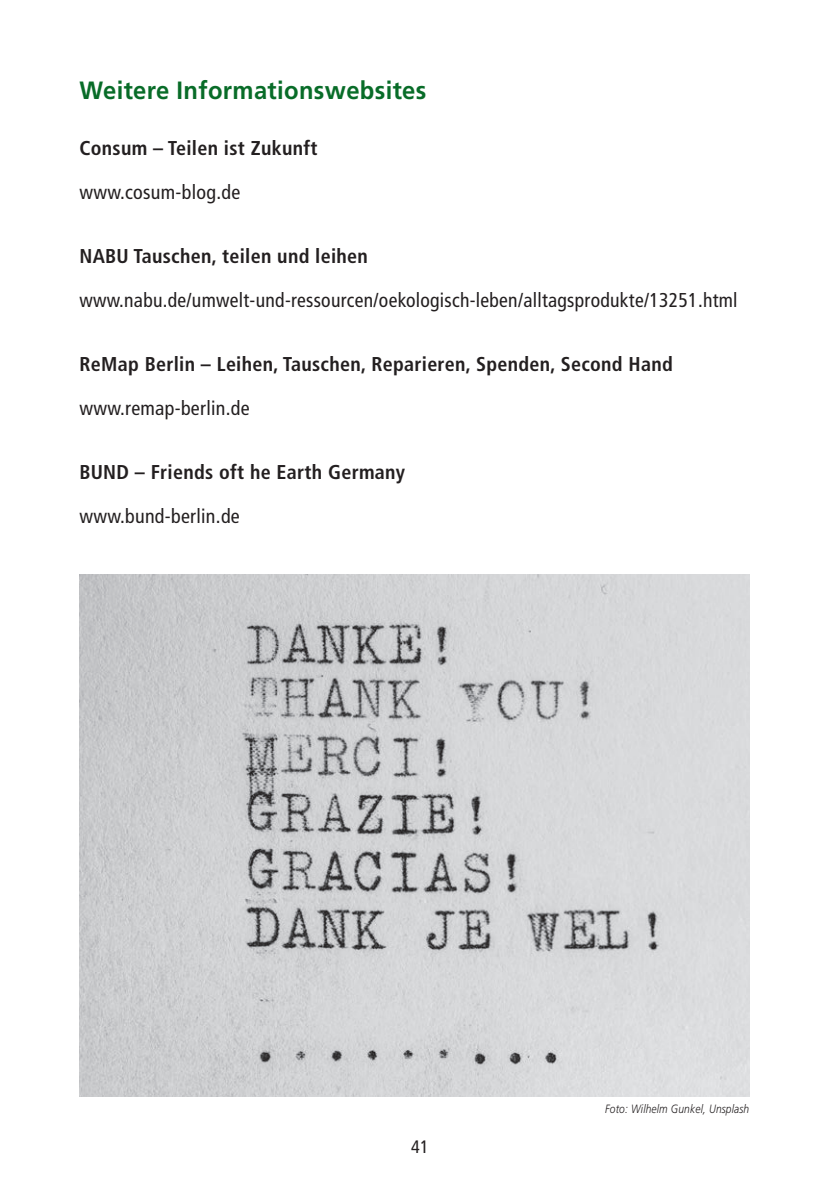
<style>
.page{position:relative;width:840px;height:1191px;background:#fff}
.page>*{position:absolute;margin:0;border:0;box-sizing:border-box;transform-origin:0 0}
.t1{font:700 25px "Frutiger";letter-spacing:.015em;color:#086c28;scale:.95 1}
.t2{font:700 condensed 20px "Frutiger";letter-spacing:.015em;color:#231f20}
.t3{font:condensed 20px "Frutiger";letter-spacing:.015em;color:#231f20}
.t4{font:condensed 18px "Frutiger";color:#231f20}
.t5{font:italic 300 12px "Frutiger";letter-spacing:.015em;color:#231f20;scale:.85 1}
</style>
<div class="page">
<img style="left:79px;top:574px;width:669px;height:522px">
<p class="t1" style="left:79px;top:75px;width:366px">Weitere Informationswebsites</p>
<p class="t2" style="left:79px;top:136px;width:239px">Consum – Teilen ist Zukunft</p>
<p class="t3" style="left:79px;top:180px;width:162px">www.cosum-blog.de</p>
<p class="t2" style="left:79px;top:244px;width:290px">NABU Tauschen, teilen und leihen</p>
<p class="t3" style="left:79px;top:288px;width:659px">www.nabu.de/umwelt-und-ressourcen/oekologisch-leben/alltagsprodukte/13251.html</p>
<p class="t2" style="left:79px;top:352px;width:594px">ReMap Berlin – Leihen, Tauschen, Reparieren, Spenden, Second Hand</p>
<p class="t3" style="left:79px;top:396px;width:172px">www.remap-berlin.de</p>
<p class="t2" style="left:79px;top:460px;width:327px">BUND – Friends oft he Earth Germany</p>
<p class="t3" style="left:79px;top:504px;width:162px">www.bund-berlin.de</p>
<p class="t4" style="left:411px;top:1136px;width:19px">41</p>
<p class="t5" style="left:604px;top:1101px;width:171px">Foto: Wilhelm Gunkel, Unsplash</p>
</div>
